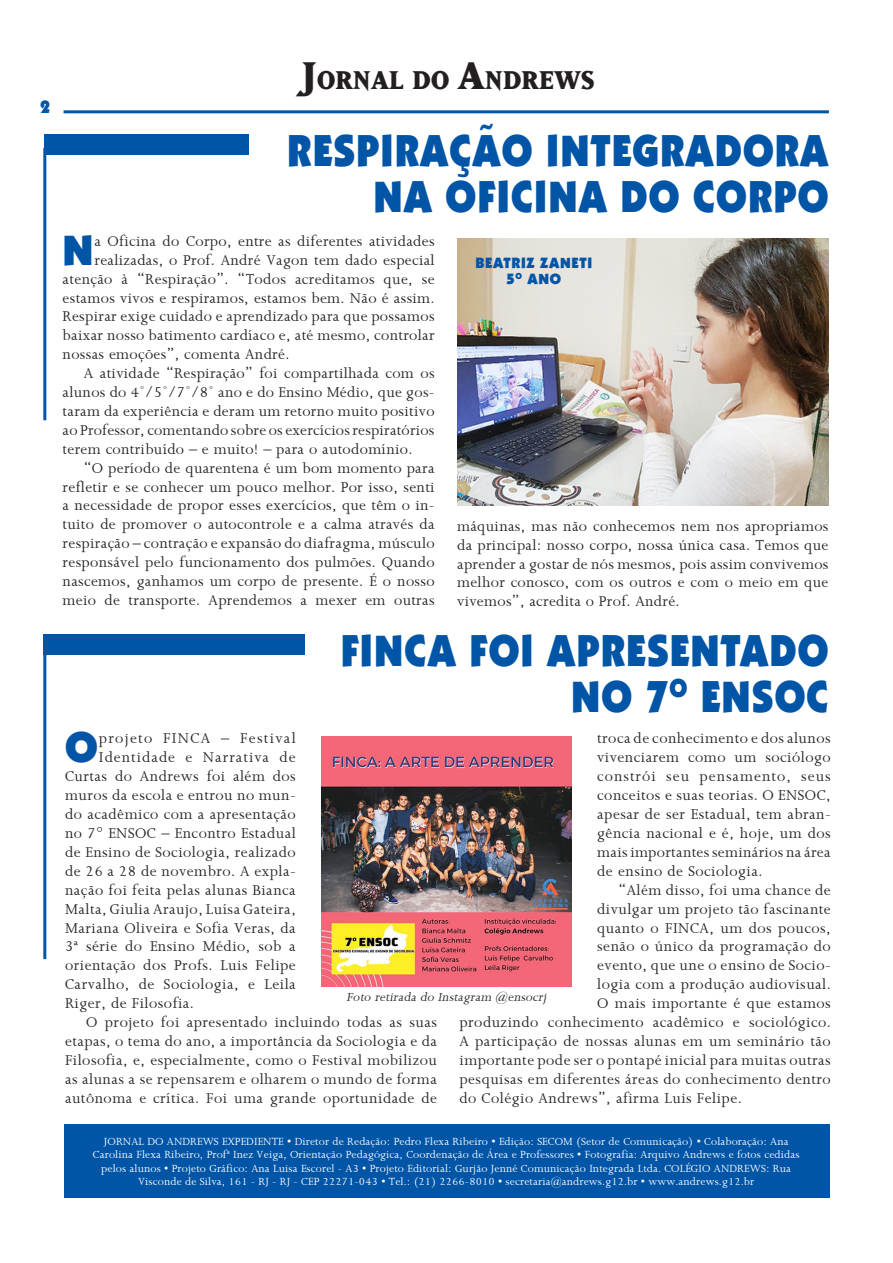
<style>
.page{position:relative;width:893px;height:1263px;background:#fff}
.page>*{position:absolute;margin:0;border:0;box-sizing:border-box;transform-origin:0 0}
.Títulos{font:900 45px/46.5px "Kabel IT Cby BT";letter-spacing:.03em;color:#0155a7;text-align:right;scale:.89 1}
.texto{font:900 43.5px "Kabel IT Cby BT";color:#0155a7}
.t1{font:800 30px "Matrix";letter-spacing:.01em;color:#231f20}
.t2{font:900 18px "Kabel IT Cby BT";color:#0155a7}
.texto-2{font:16.5px/18.9px "Joanna";letter-spacing:.03em;color:#231f20;text-align:justify}
.texto-3{font:16.5px "Joanna";letter-spacing:.06em;color:#231f20}
.texto-4{font:16.5px "Joanna";letter-spacing:.08em;color:#231f20}
.legenda{font:900 15px/16.5px "Kabel IT Cby BT";letter-spacing:.05em;color:#0155a7;text-align:center}
.Novo_texto_Joanna{font:italic 13.5px "Joanna";color:#231f20}
.t3{font:12px/13.5px "Joanna";letter-spacing:.01em;color:#fff;text-align:center}
.s1{font-size:45px}
</style>
<div class="page">
<hr style="left:64px;top:110px;width:765px;height:3px;background:#0155a7">
<div style="left:64px;top:1124px;width:765px;height:74px;background:#0155a7"></div>
<hr style="left:43px;top:148px;width:3px;height:272px;background:#0155a7">
<div style="left:44px;top:134px;width:205px;height:21px;background:#0155a7"></div>
<hr style="left:43px;top:648px;width:3px;height:311px;background:#0155a7">
<div style="left:44px;top:634px;width:261px;height:21px;background:#0155a7"></div>
<img style="left:457px;top:238px;width:371px;height:267px">
<img style="left:321px;top:736px;width:251px;height:250px">
<p class="t2" style="left:40px;top:96px;width:12px">2</p>
<h3 class="t1" style="left:301px;top:65px;width:295px"><span class="s1">J</span>ORNAL DO <span class="s1">A</span>NDREWS</h3>
<p class="Títulos" style="left:287px;top:126px;width:609px">RESPIRAÇÃO INTEGRADORA<br>NA OFICINA DO CORPO</p>
<p class="texto" style="left:63px;top:223px;width:33px">N</p>
<p class="texto-2" style="left:95px;top:231px;width:342px">a Oficina do Corpo, entre as diferentes atividades</p>
<p class="texto-2" style="left:95px;top:250px;width:342px">realizadas, o Prof. André Vagon tem dado especial</p>
<p class="texto-2" style="left:63px;top:269px;width:373px">atenção à “Respiração”. “Todos acreditamos que, se</p>
<p class="texto-2" style="left:63px;top:287px;width:373px">estamos vivos e respiramos, estamos bem. Não é assim.</p>
<p class="texto-2" style="left:63px;top:306px;width:373px">Respirar exige cuidado e aprendizado para que possamos</p>
<p class="texto-2" style="left:63px;top:325px;width:373px">baixar nosso batimento cardíaco e, até mesmo, controlar</p>
<p class="texto-2" style="left:63px;top:344px;width:228px">nossas emoções”, comenta André.</p>
<p class="texto-2" style="left:63px;top:363px;width:373px;text-indent:21px">A atividade “Respiração” foi compartilhada com os alunos do 4°/5°/7°/8° ano e do Ensino Médio, que gos&shy;taram da experiência e deram um retorno muito positivo ao Professor, comentando sobre os exercícios respiratórios terem contribuído – e muito! – para o autodomínio.</p>
<p class="texto-2" style="left:63px;top:458px;width:373px;text-indent:21px">“O período de quarentena é um bom momento para refletir e se conhecer um pouco melhor. Por isso, senti a necessidade de propor esses exercícios, que têm o in&shy;tuito de promover o autocontrole e a calma através da respiração – contração e expansão do diafragma, músculo responsável pelo funcionamento dos pulmões. Quando nascemos, ganhamos um corpo de presente. É o nosso meio de transporte. Aprendemos a mexer em outras</p>
<p class="Títulos" style="left:341px;top:626px;width:549px">FINCA FOI APRESENTADO</p>
<p class="Títulos" style="left:571px;top:673px;width:291px">NO 7<sup>O</sup> ENSOC</p>
<p class="legenda" style="left:475px;top:254px;width:118px">BEATRIZ ZANETI<br>5<sup>O</sup> ANO</p>
<p class="texto-2" style="left:457px;top:516px;width:373px">máquinas, mas não conhecemos nem nos apropriamos da principal: nosso corpo, nossa única casa. Temos que aprender a gostar de nós mesmos, pois assim convivemos melhor conosco, com os outros e com o meio em que vivemos”, acredita o Prof. André.</p>
<p class="texto" style="left:65px;top:720px;width:34px">O</p>
<p class="texto-4" style="left:99px;top:728px;width:198px">projeto FINCA – Festival</p>
<p class="texto-2" style="left:597px;top:728px;width:235px">troca de conhecimento e dos alunos vivenciarem como um sociólogo constrói seu pensamento, seus conceitos e suas teorias. O ENSOC, apesar de ser Estadual, tem abran&shy;gência nacional e é, hoje, um dos mais importantes seminários na área de ensino de Sociologia.</p>
<p class="texto-2" style="left:618px;top:880px;width:214px">“Além disso, foi uma chance de</p>
<p class="texto-2" style="left:597px;top:898px;width:235px">divulgar um projeto tão fascinante</p>
<p class="texto-2" style="left:597px;top:917px;width:235px">quanto o FINCA, um dos poucos,</p>
<p class="texto-2" style="left:597px;top:936px;width:235px">senão o único da programação do</p>
<p class="texto-2" style="left:597px;top:955px;width:235px">evento, que une o ensino de Socio-</p>
<p class="texto-2" style="left:597px;top:974px;width:235px">logia com a produção audiovisual.</p>
<p class="texto-2" style="left:597px;top:993px;width:235px">O mais importante é que estamos</p>
<p class="texto-2" style="left:459px;top:1012px;width:373px">produzindo conhecimento acadêmico e sociológico.</p>
<p class="texto-2" style="left:459px;top:1031px;width:373px">A participação de nossas alunas em um seminário tão</p>
<p class="texto-2" style="left:459px;top:1050px;width:373px">importante pode ser o pontapé inicial para muitas outras</p>
<p class="texto-2" style="left:459px;top:1069px;width:373px">pesquisas em diferentes áreas do conhecimento dentro</p>
<p class="texto-2" style="left:459px;top:1087px;width:284px">do Colégio Andrews”, afirma Luis Felipe.</p>
<p class="texto-3" style="left:99px;top:747px;width:198px">Identidade e Narrativa de</p>
<p class="texto-2" style="left:65px;top:766px;width:232px">Curtas do Andrews foi além dos</p>
<p class="texto-2" style="left:65px;top:785px;width:232px">muros da escola e entrou no mun-</p>
<p class="texto-2" style="left:65px;top:804px;width:232px">do acadêmico com a apresentação</p>
<p class="texto-2" style="left:65px;top:823px;width:232px">no 7º ENSOC – Encontro Estadual</p>
<p class="texto-2" style="left:65px;top:842px;width:232px">de Ensino de Sociologia, realizado</p>
<p class="texto-2" style="left:65px;top:861px;width:232px">de 26 a 28 de novembro. A expla-</p>
<p class="texto-2" style="left:65px;top:880px;width:232px">nação foi feita pelas alunas Bianca</p>
<p class="texto-2" style="left:65px;top:898px;width:232px">Malta, Giulia Araujo, Luísa Gateira,</p>
<p class="texto-2" style="left:65px;top:917px;width:232px">Mariana Oliveira e Sofia Veras, da</p>
<p class="texto-2" style="left:65px;top:936px;width:232px">3ª série do Ensino Médio, sob a</p>
<p class="texto-2" style="left:65px;top:955px;width:232px">orientação dos Profs. Luis Felipe</p>
<p class="texto-2" style="left:65px;top:974px;width:232px">Carvalho, de Sociologia, e Leila</p>
<p class="texto-2" style="left:65px;top:993px;width:130px">Riger, de Filosofia.</p>
<p class="texto-2" style="left:65px;top:1012px;width:373px;text-indent:21px">O projeto foi apresentado incluindo todas as suas etapas, o tema do ano, a importância da Sociologia e da Filosofia, e, especialmente, como o Festival mobilizou as alunas a se repensarem e olharem o mundo de forma autônoma e crítica. Foi uma grande oportunidade de</p>
<p class="Novo_texto_Joanna" style="left:347px;top:988px;width:204px">Foto retirada do Instagram @ensocrj</p>
<p class="t3" style="left:93px;top:1134px;width:708px">JORNAL DO ANDREWS EXPEDIENTE • Diretor de Redação: Pedro Flexa Ribeiro • Edição: SECOM (Setor de Comunicação) • Colaboração: Ana Carolina Flexa Ribeiro, Profª Inez Veiga, Orientação Pedagógica, Coordenação de Área e Professores • Fotografia: Arquivo Andrews e fotos cedidas pelos alunos • Projeto Gráfico: Ana Luisa Escorel - A3 • Projeto Editorial: Gurjão Jenné Comunicação Integrada Ltda. COLÉGIO ANDREWS: Rua Visconde de Silva, 161 - RJ - RJ - CEP 22271-043 • Tel.: (21) 2266-8010 • secretaria@andrews.g12.br • www.andrews.g12.br</p>
</div>
